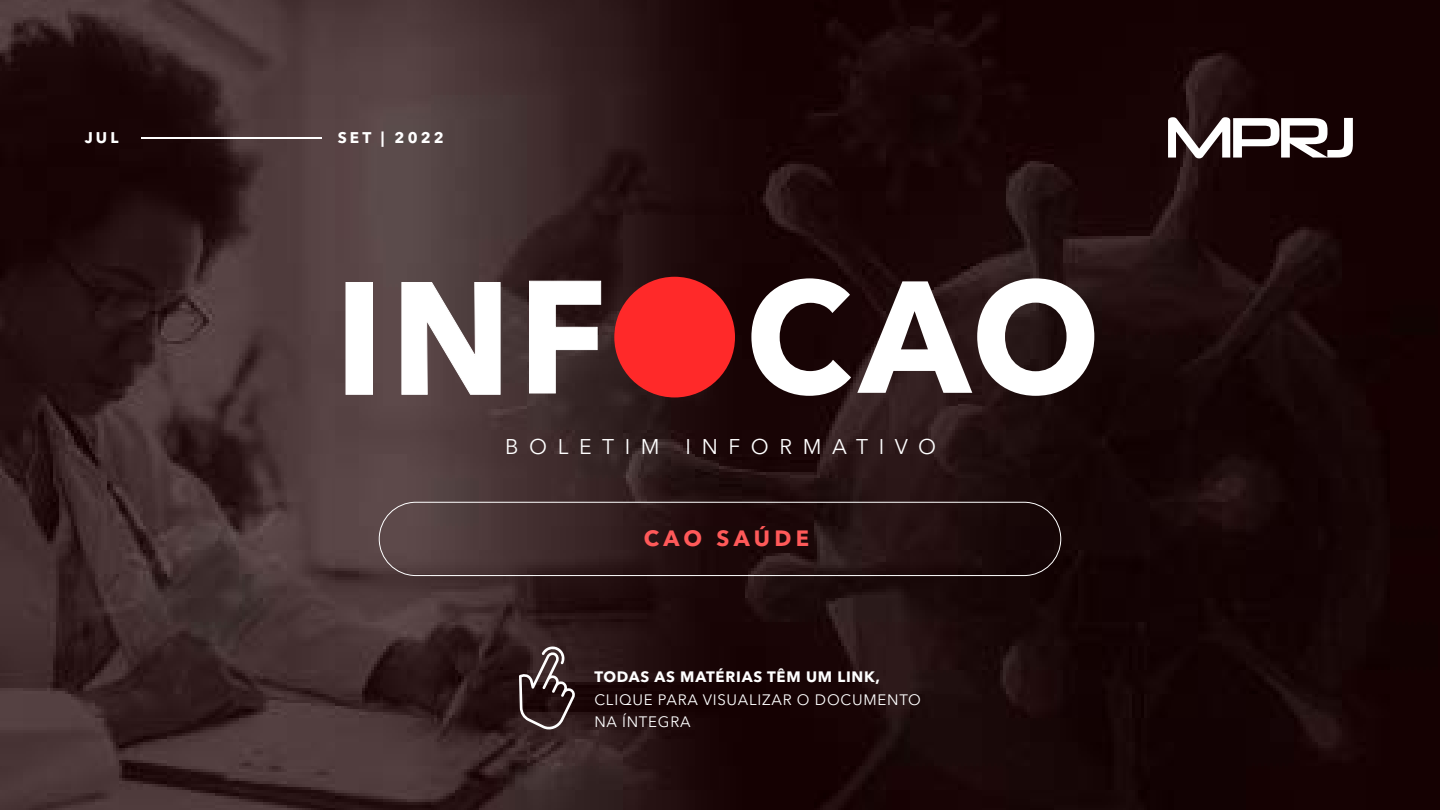
<style>
.page{position:relative;width:1440px;height:810px;background:#fff}
.page>*{position:absolute;margin:0;border:0;box-sizing:border-box;transform-origin:0 0}
.t1{font:700 21.98px "Avenir Next LT Pro";letter-spacing:.195em;color:#ff5959}
.t2{font:21.15px "Avenir Next LT Pro";letter-spacing:.5em;color:#fff}
.t3{font:700 15.38px "Avenir Next LT Pro";letter-spacing:.2em;color:#fff}
.t4{font:15px/22.5px "Avenir Next LT Pro";letter-spacing:.05em;color:#fff}
.t5{font:700 15px "Avenir Next LT Pro";letter-spacing:.05em;color:#fff}
</style>
<div class="page">
<img style="left:0;top:0;width:1440px;height:810px">
<div style="left:379px;top:502px;width:682px;height:74px;border:1px solid #fff;border-radius:37px"></div>
<hr style="left:141px;top:138px;width:181px;height:1px;background:#fff">
<svg style="left:1168px;top:117px;width:185px;height:41px"></svg>
<div style="left:346px;top:282px;width:27px;height:113px;background:#fff"></div>
<svg style="left:401px;top:282px;width:100px;height:113px"></svg>
<svg style="left:529px;top:281px;width:72px;height:113px"></svg>
<svg style="left:751px;top:278px;width:100px;height:118px"></svg>
<svg style="left:857px;top:278px;width:237px;height:118px"></svg>
<div style="left:614px;top:277px;width:121px;height:120px;background:#ff2929;border-radius:50%"></div>
<svg style="left:519px;top:645px;width:57px;height:87px;background:#4e3d3e"></svg>
<p class="t3" style="left:85px;top:128px;width:35px">JUL</p>
<p class="t3" style="left:338px;top:128px;width:107px">SET | 2022</p>
<h2 class="t2" style="left:505px;top:434px;width:433px">BOLETIM INFORMATIVO</h2>
<h1 class="t1" style="left:644px;top:525px;width:167px">CAO SAÚDE</h1>
<p class="t5" style="left:594px;top:668px;width:287px">TODAS AS MATÉRIAS TÊM UM LINK,</p>
<p class="t4" style="left:594px;top:688px;width:328px">CLIQUE PARA VISUALIZAR O DOCUMENTO<br>NA ÍNTEGRA</p>
</div>
